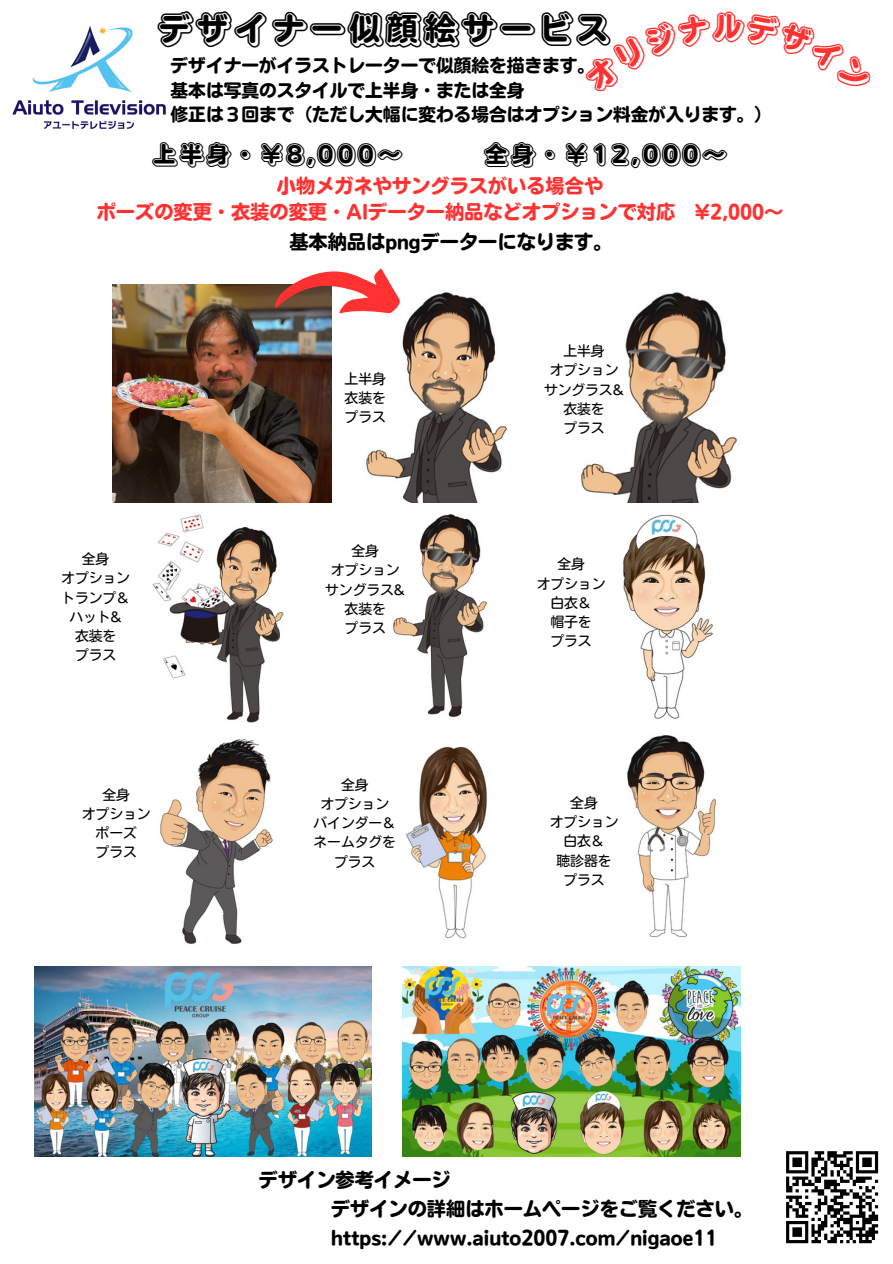
<style>
.page{position:relative;width:893px;height:1264px;background:#fff}
.page>*{position:absolute;margin:0;border:0;box-sizing:border-box;transform-origin:0 0}
.t1{font:37.95px "Mty Sousyoku Em Mr Jis W6";color:#000}
.t2{font:34.05px "Mty Sousyoku Em Mr Jis W6";color:#ff3131}
.t3{font:26.7px "Mty Sousyoku Em Mr Jis W6";color:#000}
.t4{font:19.2px "Nud Motoya Maru Std W6";color:#000}
.t5{font:19.2px "Nud Motoya Maru Std W6";color:#ff3131}
.t6{font:17.7px "Nud Motoya Maru Std W6";color:#000}
.t7{font:13.8px "Nud Motoya Maru Std W3";color:#000}
</style>
<div class="page">
<img style="left:113px;top:284px;width:218px;height:218px">
<img style="left:339px;top:292px;width:168px;height:210px">
<img style="left:581px;top:292px;width:156px;height:210px">
<img style="left:152px;top:514px;width:132px;height:209px">
<img style="left:392px;top:514px;width:95px;height:204px">
<img style="left:623px;top:514px;width:90px;height:205px">
<img style="left:160px;top:739px;width:113px;height:205px">
<img style="left:406px;top:746px;width:81px;height:193px">
<img style="left:627px;top:735px;width:89px;height:203px">
<img style="left:12px;top:26px;width:154px;height:104px">
<img style="left:34px;top:966px;width:338px;height:190px">
<img style="left:402px;top:966px;width:338px;height:190px">
<svg style="left:274px;top:268px;width:126px;height:45px"></svg>
<svg style="left:786px;top:1151px;width:93px;height:93px"></svg>
<p class="t1" style="left:157px;top:10px;width:457px">デザイナー似顔絵サービス</p>
<p class="t6" style="left:170px;top:56px;width:426px">デザイナーがイラストレーターで似顔絵を描きます。</p>
<p class="t6" style="left:170px;top:81px;width:355px">基本は写真のスタイルで上半身・または全身</p>
<p class="t6" style="left:170px;top:106px;width:603px">修正は３回まで（ただし大幅に変わる場合はオプション料金が入ります。）</p>
<p class="t3" style="left:152px;top:142px;width:251px">上半身・￥8,000〜</p>
<p class="t3" style="left:483px;top:142px;width:244px">全身・￥12,000〜</p>
<p class="t5" style="left:277px;top:176px;width:328px">小物メガネやサングラスがいる場合や</p>
<p class="t5" style="left:97px;top:202px;width:686px">ポーズの変更・衣装の変更・AIデーター納品などオプションで対応 ¥2,000〜</p>
<p class="t4" style="left:289px;top:232px;width:325px">基本納品はpngデーターになります。</p>
<p class="t2" style="left:711px;top:11px;width:36px">ル</p>
<p class="t7" style="left:82px;top:552px;width:28px">全身</p>
<p class="t7" style="left:61px;top:571px;width:70px">オプション</p>
<p class="t7" style="left:61px;top:590px;width:70px">トランプ＆</p>
<p class="t7" style="left:69px;top:609px;width:54px">ハット&amp;</p>
<p class="t7" style="left:75px;top:628px;width:43px">衣装を</p>
<p class="t7" style="left:75px;top:647px;width:43px">プラス</p>
<p class="t7" style="left:102px;top:787px;width:28px">全身</p>
<p class="t7" style="left:82px;top:806px;width:70px">オプション</p>
<p class="t7" style="left:96px;top:825px;width:43px">ポーズ</p>
<p class="t7" style="left:96px;top:844px;width:43px">プラス</p>
<p class="t7" style="left:344px;top:371px;width:42px">上半身</p>
<p class="t7" style="left:344px;top:391px;width:43px">衣装を</p>
<p class="t7" style="left:344px;top:410px;width:43px">プラス</p>
<p class="t7" style="left:351px;top:544px;width:28px">全身</p>
<p class="t7" style="left:331px;top:563px;width:70px">オプション</p>
<p class="t7" style="left:325px;top:582px;width:82px">サングラス&amp;</p>
<p class="t7" style="left:344px;top:601px;width:43px">衣装を</p>
<p class="t7" style="left:344px;top:620px;width:43px">プラス</p>
<p class="t7" style="left:341px;top:778px;width:28px">全身</p>
<p class="t7" style="left:320px;top:797px;width:70px">オプション</p>
<p class="t7" style="left:313px;top:816px;width:84px">バインダー＆</p>
<p class="t7" style="left:313px;top:835px;width:84px">ネームタグを</p>
<p class="t7" style="left:334px;top:854px;width:43px">プラス</p>
<p class="t7" style="left:563px;top:344px;width:42px">上半身</p>
<p class="t7" style="left:549px;top:363px;width:70px">オプション</p>
<p class="t7" style="left:544px;top:382px;width:82px">サングラス&amp;</p>
<p class="t7" style="left:563px;top:401px;width:43px">衣装を</p>
<p class="t7" style="left:563px;top:420px;width:43px">プラス</p>
<p class="t7" style="left:557px;top:557px;width:28px">全身</p>
<p class="t7" style="left:536px;top:576px;width:70px">オプション</p>
<p class="t7" style="left:550px;top:595px;width:43px">白衣＆</p>
<p class="t7" style="left:550px;top:614px;width:43px">帽子を</p>
<p class="t7" style="left:550px;top:633px;width:43px">プラス</p>
<p class="t7" style="left:570px;top:796px;width:28px">全身</p>
<p class="t7" style="left:549px;top:815px;width:70px">オプション</p>
<p class="t7" style="left:563px;top:834px;width:43px">白衣＆</p>
<p class="t7" style="left:556px;top:853px;width:56px">聴診器を</p>
<p class="t7" style="left:563px;top:872px;width:43px">プラス</p>
<p class="t4" style="left:259px;top:1170px;width:193px">デザイン参考イメージ</p>
<p class="t4" style="left:331px;top:1198px;width:423px">デザインの詳細はホームページをご覧ください。</p>
<p class="t4" style="left:331px;top:1227px;width:387px">https://www.aiuto2007.com/nigaoe11</p>
</div>
